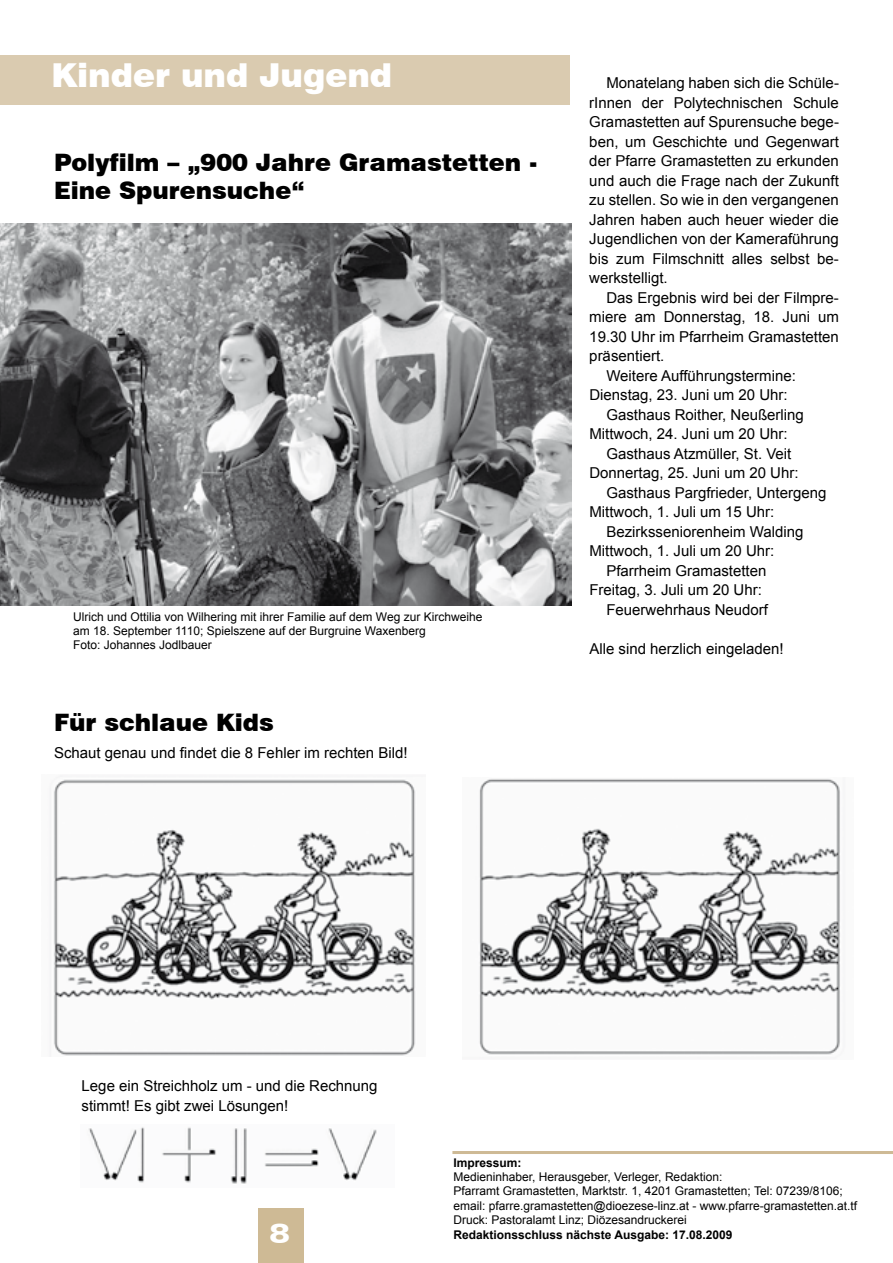
<style>
.page{position:relative;width:893px;height:1263px;background:#fff}
.page>*{position:absolute;margin:0;border:0;box-sizing:border-box;transform-origin:0 0}
.t1{font:900 33px "Swiss 721 BT";color:#fff}
.t2{font:900 expanded 27px "Zurich BT";color:#fff}
.t3{font:900 24px/28.8px "Swiss 721 BT";color:#000}
.t4{font:15px/19.5px "Arial";color:#000;text-align:justify}
.t5{font:12px/14.4px "Arial";color:#000}
.t6{font:700 12px "Arial";color:#000}
</style>
<div class="page">
<img style="left:0;top:223px;width:571px;height:382px">
<img style="left:88px;top:1127px;width:289px;height:57px">
<img style="left:50px;top:776px;width:366px;height:280px">
<img style="left:479px;top:778px;width:361px;height:277px">
<div style="left:258px;top:1209px;width:45px;height:54px;background:#ceba95"></div>
<div style="left:0;top:55px;width:570px;height:49px;background:#dacbb0"></div>
<hr style="left:452px;top:1151px;width:441px;height:3px;background:#ceba95">
<h1 class="t1" style="left:51px;top:56px;width:342px">Kinder und Jugend</h1>
<h3 class="t3" style="left:54px;top:147px;width:485px">Polyfilm – „900 Jahre Gramastetten -<br>Eine Spurensuche“</h3>
<p class="t5" style="left:73px;top:609px;width:411px">Ulrich und Ottilia von Wilhering mit ihrer Familie auf dem Weg zur Kirchweihe am 18. September 1110; Spielszene auf der Burgruine Waxenberg<br>Foto: Johannes Jodlbauer</p>
<h3 class="t3" style="left:54px;top:708px;width:221px">Für schlaue Kids</h3>
<p class="t4" style="left:54px;top:743px;width:355px">Schaut genau und findet die 8 Fehler im rechten Bild!</p>
<p class="t4" style="left:589px;top:73px;width:251px;text-indent:17px">Monatelang haben sich die Schüle&shy;rInnen der Polytechnischen Schule Gramastetten auf Spurensuche bege&shy;ben, um Geschichte und Gegenwart der Pfarre Gramastetten zu erkunden und auch die Frage nach der Zukunft zu stellen. So wie in den vergangenen Jahren haben auch heuer wieder die Jugendlichen von der Kameraführung bis zum Filmschnitt alles selbst be&shy;werkstelligt.</p>
<p class="t4" style="left:606px;top:288px;width:234px">Das Ergebnis wird bei der Filmpre-</p>
<p class="t4" style="left:589px;top:307px;width:251px">miere am Donnerstag, 18. Juni um</p>
<p class="t4" style="left:589px;top:327px;width:251px">19.30 Uhr im Pfarrheim Gramastetten</p>
<p class="t4" style="left:589px;top:346px;width:77px">präsentiert.</p>
<p class="t4" style="left:606px;top:366px;width:191px">Weitere Aufführungstermine:</p>
<p class="t4" style="left:589px;top:385px;width:200px">Dienstag, 23. Juni um 20 Uhr:</p>
<p class="t4" style="left:606px;top:405px;width:199px">Gasthaus Roither, Neußerling</p>
<p class="t4" style="left:589px;top:424px;width:200px">Mittwoch, 24. Juni um 20 Uhr:</p>
<p class="t4" style="left:606px;top:444px;width:187px">Gasthaus Atzmüller, St. Veit</p>
<p class="t4" style="left:589px;top:463px;width:211px">Donnertag, 25. Juni um 20 Uhr:</p>
<p class="t4" style="left:606px;top:483px;width:222px">Gasthaus Pargfrieder, Untergeng</p>
<p class="t4" style="left:589px;top:502px;width:187px">Mittwoch, 1. Juli um 15 Uhr:</p>
<p class="t4" style="left:606px;top:522px;width:199px">Bezirksseniorenheim Walding</p>
<p class="t4" style="left:589px;top:541px;width:187px">Mittwoch, 1. Juli um 20 Uhr:</p>
<p class="t4" style="left:606px;top:561px;width:162px">Pfarrheim Gramastetten</p>
<p class="t4" style="left:589px;top:580px;width:174px">Freitag, 3. Juli um 20 Uhr:</p>
<p class="t4" style="left:606px;top:600px;width:163px">Feuerwehrhaus Neudorf</p>
<p class="t4" style="left:589px;top:639px;width:196px">Alle sind herzlich eingeladen!</p>
<p class="t4" style="left:82px;top:1076px;width:297px">Lege ein Streichholz um - und die Rechnung stimmt! Es gibt zwei Lösungen!</p>
<h2 class="t2" style="left:270px;top:1217px;width:22px">8</h2>
<p class="t6" style="left:453px;top:1154px;width:70px">Impressum:</p>
<p class="t5" style="left:453px;top:1169px;width:405px">Medieninhaber, Herausgeber, Verleger, Redaktion:<br>Pfarramt Gramastetten, Marktstr. 1, 4201 Gramastetten; Tel: 07239/8106; email: pfarre.gramastetten@dioezese-linz.at - www.pfarre-gramastetten.at.tf Druck: Pastoralamt Linz; Diözesandruckerei</p>
<p class="t6" style="left:453px;top:1226px;width:280px">Redaktionsschluss nächste Ausgabe: 17.08.2009</p>
</div>
